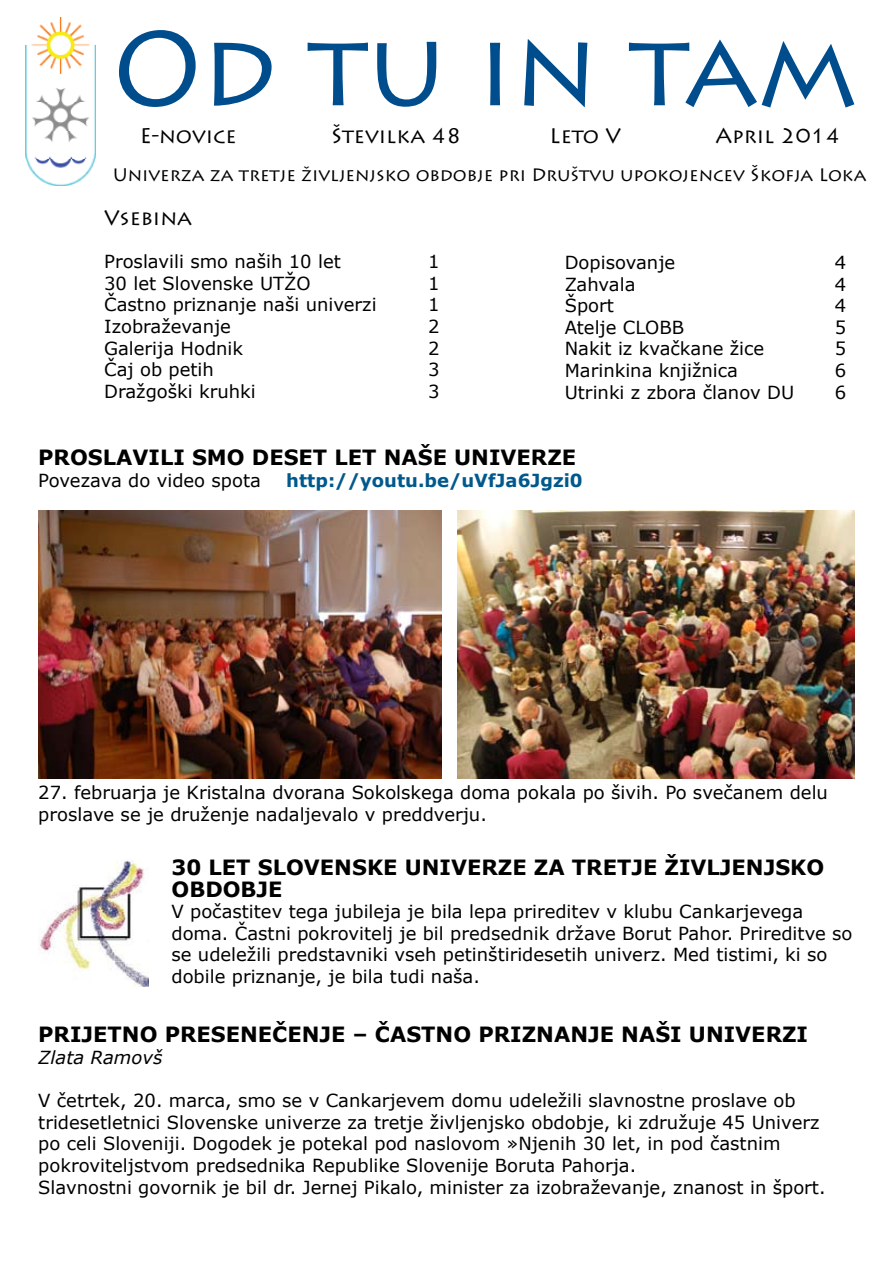
<style>
.page{position:relative;width:893px;height:1263px;background:#fff}
.page>*{position:absolute;margin:0;border:0;box-sizing:border-box;transform-origin:0 0}
.t1{font:105px "Lithos Pro";color:#004d8d}
.t2{font:700 21px/21.6px "Verdana";color:#000}
.t3{font:21px "Lithos Pro";color:#000}
.t4{font:18px/21.6px "Verdana";color:#000}
.t5{font:18px "Lithos Pro";color:#000}
.t6{font:700 18px "Verdana";color:#00598c}
.t7{font:italic 18px "Verdana";color:#000}
</style>
<div class="page">
<img style="left:26px;top:17px;width:69px;height:169px">
<img style="left:38px;top:511px;width:403px;height:267px">
<img style="left:458px;top:511px;width:397px;height:267px">
<img style="left:38px;top:860px;width:111px;height:126px">
<h1 class="t1" style="left:113px;top:9px;width:746px">Od tu in tam</h1>
<p class="t3" style="left:140px;top:124px;width:98px">E-novice</p>
<p class="t3" style="left:331px;top:124px;width:132px">Številka 48</p>
<p class="t3" style="left:549px;top:124px;width:73px">Leto V</p>
<p class="t3" style="left:715px;top:124px;width:126px">April 2014</p>
<p class="t5" style="left:113px;top:165px;width:755px">Univerza za tretje življenjsko obdobje pri Društvu upokojencev Škofja Loka</p>
<p class="t3" style="left:104px;top:206px;width:89px">Vsebina</p>
<p class="t4" style="left:104px;top:250px;width:238px">Proslavili smo naših 10 let</p>
<p class="t4" style="left:428px;top:250px;width:13px">1</p>
<p class="t4" style="left:104px;top:272px;width:208px">30 let Slovenske UTŽO</p>
<p class="t4" style="left:428px;top:272px;width:13px">1</p>
<p class="t4" style="left:104px;top:293px;width:274px">Častno priznanje naši univerzi</p>
<p class="t4" style="left:428px;top:293px;width:13px">1</p>
<p class="t4" style="left:104px;top:315px;width:128px">Izobraževanje</p>
<p class="t4" style="left:428px;top:315px;width:13px">2</p>
<p class="t4" style="left:104px;top:337px;width:141px">Galerija Hodnik</p>
<p class="t4" style="left:428px;top:337px;width:13px">2</p>
<p class="t4" style="left:104px;top:358px;width:111px">Čaj ob petih</p>
<p class="t4" style="left:428px;top:358px;width:13px">3</p>
<p class="t4" style="left:104px;top:380px;width:153px">Dražgoški kruhki</p>
<p class="t4" style="left:428px;top:380px;width:13px">3</p>
<p class="t4" style="left:565px;top:251px;width:112px">Dopisovanje</p>
<p class="t4" style="left:835px;top:251px;width:13px">4</p>
<p class="t4" style="left:565px;top:273px;width:72px">Zahvala</p>
<p class="t4" style="left:835px;top:273px;width:13px">4</p>
<p class="t4" style="left:565px;top:294px;width:51px">Šport</p>
<p class="t4" style="left:835px;top:294px;width:13px">4</p>
<p class="t4" style="left:565px;top:316px;width:121px">Atelje CLOBB</p>
<p class="t4" style="left:835px;top:316px;width:13px">5</p>
<p class="t4" style="left:565px;top:337px;width:201px">Nakit iz kvačkane žice</p>
<p class="t4" style="left:835px;top:337px;width:13px">5</p>
<p class="t4" style="left:565px;top:359px;width:175px">Marinkina knjižnica</p>
<p class="t4" style="left:835px;top:359px;width:13px">6</p>
<p class="t4" style="left:565px;top:381px;width:231px">Utrinki z zbora članov DU</p>
<p class="t4" style="left:835px;top:381px;width:13px">6</p>
<p class="t2" style="left:38px;top:446px;width:539px">PROSLAVILI SMO DESET LET NAŠE UNIVERZE</p>
<p class="t4" style="left:38px;top:469px;width:224px">Povezava do video spota</p>
<p class="t6" style="left:286px;top:469px;width:298px">http://youtu.be/uVfJa6Jgzi0</p>
<p class="t4" style="left:38px;top:781px;width:791px">27. februarja je Kristalna dvorana Sokolskega doma pokala po šivih. Po svečanem delu proslave se je druženje nadaljevalo v preddverju.</p>
<p class="t2" style="left:171px;top:856px;width:654px">30 LET SLOVENSKE UNIVERZE ZA TRETJE ŽIVLJENJSKO<br>OBDOBJE</p>
<p class="t4" style="left:171px;top:900px;width:682px">V počastitev tega jubileja je bila lepa prireditev v klubu Cankarjevega doma. Častni pokrovitelj je bil predsednik države Borut Pahor. Prireditve so se udeležili predstavniki vseh petinštiridesetih univerz. Med tistimi, ki so dobile priznanje, je bila tudi naša.</p>
<p class="t2" style="left:38px;top:1023px;width:771px">PRIJETNO PRESENEČENJE – ČASTNO PRIZNANJE NAŠI UNIVERZI</p>
<p class="t7" style="left:38px;top:1046px;width:126px">Zlata Ramovš</p>
<p class="t4" style="left:38px;top:1089px;width:789px">V četrtek, 20. marca, smo se v Cankarjevem domu udeležili slavnostne proslave ob tridesetletnici Slovenske univerze za tretje življenjsko obdobje, ki združuje 45 Univerz po celi Sloveniji. Dogodek je potekal pod naslovom »Njenih 30 let, in pod častnim pokroviteljstvom predsednika Republike Slovenije Boruta Pahorja.<br>Slavnostni govornik je bil dr. Jernej Pikalo, minister za izobraževanje, znanost in šport.</p>
</div>
